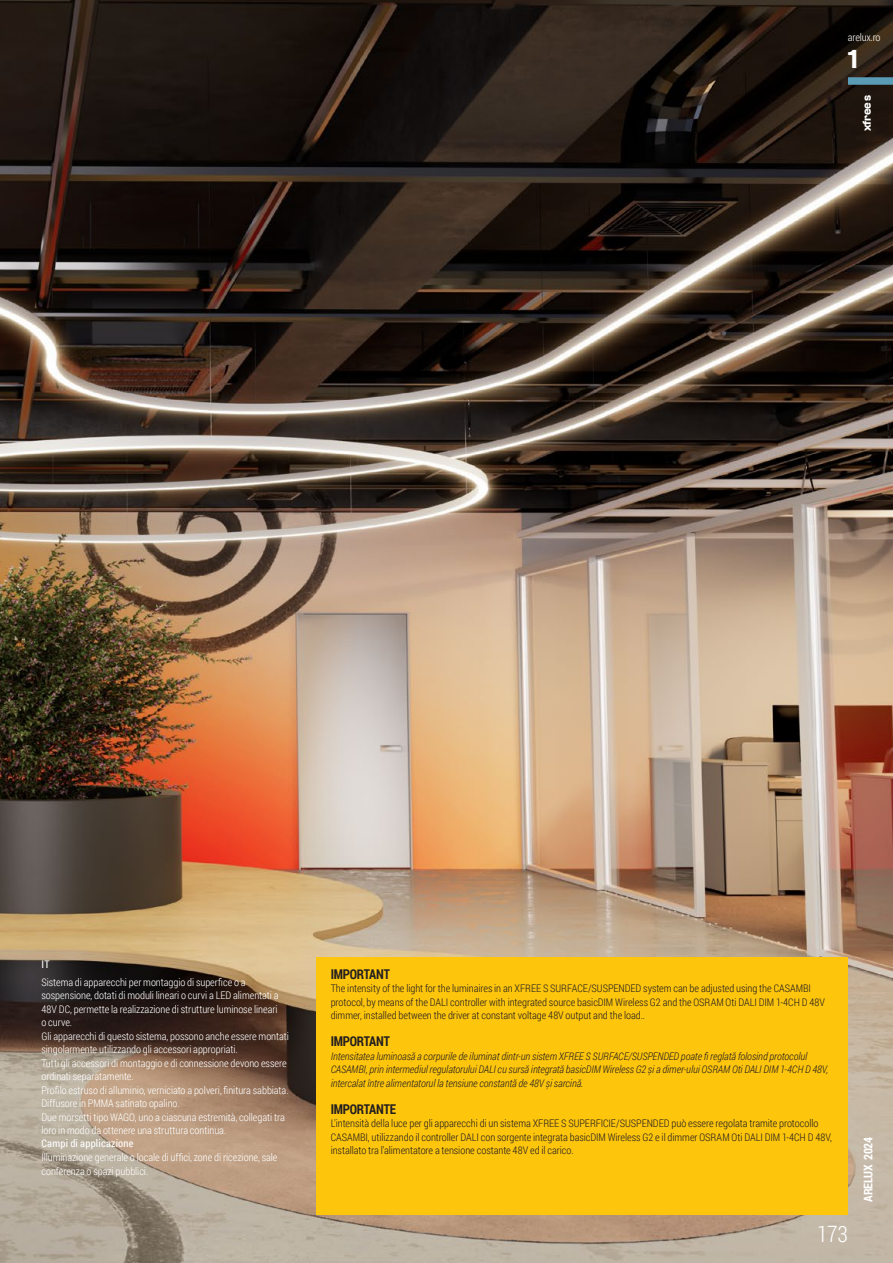
<style>
.page{position:relative;width:893px;height:1263px;background:#fff}
.page>*{position:absolute;margin:0;border:0;box-sizing:border-box;transform-origin:0 0}
.t1{font:600 27px "Clash Grotesk";color:#fff}
.t2{font:300 22.5px "Roboto Condensed";color:#fff}
.t3{font:700 13.5px "Roboto Condensed";letter-spacing:-.02em;color:#231f20;scale:.95 1}
.t4{font:700 12px "Roboto Condensed";letter-spacing:-.02em;color:#fff}
.t5{font:600 12px "Clash Grotesk";letter-spacing:-.02em;color:#fff}
.t6{font:300 10.5px/13.5px "Roboto Condensed";letter-spacing:-.005em;color:#fff}
.t7{font:300 10.5px/13.5px "Roboto Condensed";letter-spacing:-.005em;color:#231f20}
.t8{font:italic 300 10.5px/13.5px "Roboto Condensed";letter-spacing:-.005em;color:#231f20}
.t9{font:10.5px "Roboto Condensed";letter-spacing:.02em;color:#fff}
</style>
<div class="page">
<img style="left:0;top:0;width:893px;height:1263px">
<div style="left:316px;top:957px;width:532px;height:257px;background:#fec50d"></div>
<div style="left:848px;top:77px;width:45px;height:8px;background:#5a9cb6"></div>
<p class="t6" style="left:848px;top:30px;width:34px">arelux.ro</p>
<h1 class="t1" style="left:848px;top:43px;width:11px">1</h1>
<p class="t5" style="left:860px;top:131px;width:38px;rotate:-90deg">xfree s</p>
<p class="t9" style="left:41px;top:957px;width:10px">IT</p>
<p class="t6" style="left:41px;top:975px;width:249px">Sistema di apparecchi per montaggio di superfice o a sospensione, dotati di moduli lineari o curvi a LED alimentati a 48V DC, permette la realizzazione di strutture luminose lineari<br>o curve.<br>Gli apparecchi di questo sistema, possono anche essere montati singolarmente utilizzando gli accessori appropriati.<br>Tutti gli accessori di montaggio e di connessione devono essere ordinati separatamente.<br>Profilo estruso di alluminio, verniciato a polveri, finitura sabbiata.<br>Diffusore in PMMA satinato opalino.<br>Due morsetti tipo WAGO, uno a ciascuna estremità, collegati tra loro in modo da ottenere una struttura continua.</p>
<p class="t9" style="left:41px;top:1136px;width:94px">Campi di applicazione</p>
<p class="t6" style="left:41px;top:1150px;width:238px">Illuminazione generale o locale di uffici, zone di ricezione, sale conferenza o spazi pubblici.</p>
<p class="t3" style="left:331px;top:964px;width:64px">IMPORTANT</p>
<p class="t7" style="left:331px;top:981px;width:496px">The intensity of the light for the luminaires in an XFREE S SURFACE/SUSPENDED system can be adjusted using the CASAMBI protocol, by means of the DALI controller with integrated source basicDIM Wireless G2 and the OSRAM Oti DALI DIM 1-4CH D 48V dimmer, installed between the driver at constant voltage 48V output and the load..</p>
<p class="t3" style="left:331px;top:1032px;width:64px">IMPORTANT</p>
<p class="t8" style="left:331px;top:1049px;width:499px">Intensitatea luminoasă a corpurile de iluminat dintr-un sistem XFREE S SURFACE/SUSPENDED poate fi reglată folosind protocolul<br>CASAMBI, prin intermediul regulatorului DALI cu sursă integrată basicDIM Wireless G2 și a dimer-ului OSRAM Oti DALI DIM 1-4CH D 48V, intercalat între alimentatorul la tensiune constantă de 48V și sarcină.</p>
<p class="t3" style="left:331px;top:1099px;width:70px">IMPORTANTE</p>
<p class="t7" style="left:331px;top:1116px;width:503px">L'intensità della luce per gli apparecchi di un sistema XFREE S SUPERFICIE/SUSPENDED può essere regolata tramite protocollo<br>CASAMBI, utilizzando il controller DALI con sorgente integrata basicDIM Wireless G2 e il dimmer OSRAM Oti DALI DIM 1-4CH D 48V, installato tra l'alimentatore a tensione costante 48V ed il carico.</p>
<h2 class="t2" style="left:817px;top:1218px;width:32px">173</h2>
<p class="t4" style="left:860px;top:1202px;width:66px;rotate:-90deg">ARELUX 2024</p>
</div>
